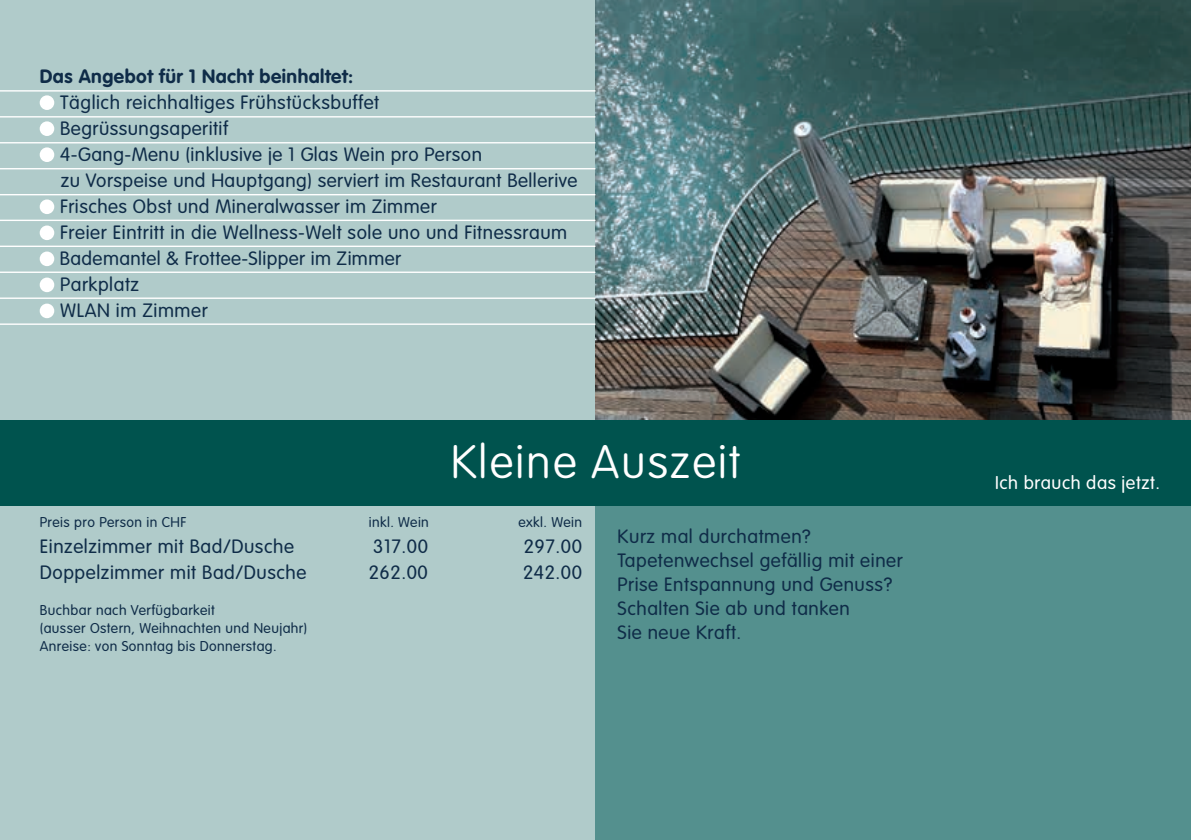
<style>
.page{position:relative;width:1191px;height:840px;background:#fff}
.page>*{position:absolute;margin:0;border:0;box-sizing:border-box;transform-origin:0 0}
.t1{font:100 46px "VAG Rounded";color:#fff}
.t2{font:300 19px/26px "VAG Rounded";letter-spacing:.03em;color:#0f2c48}
.t3{font:700 19px "VAG Rounded";letter-spacing:.025em;color:#0f2c48}
.t4{font:300 18.2px "VAG Rounded";letter-spacing:.03em;color:#fff}
.t5{font:300 14px/18px "VAG Rounded";letter-spacing:.03em;color:#0f2c48}
</style>
<div class="page">
<div style="left:0;top:0;width:596px;height:839px;background:#b0cbca"></div>
<img style="left:595px;top:0;width:596px;height:420px">
<div style="left:595px;top:505px;width:596px;height:334px;background:#54908e"></div>
<div style="left:40px;top:95px;width:14px;height:15px;background:#fff;border-radius:50%"></div>
<div style="left:40px;top:121px;width:14px;height:15px;background:#fff;border-radius:50%"></div>
<div style="left:40px;top:147px;width:14px;height:15px;background:#fff;border-radius:50%"></div>
<div style="left:40px;top:199px;width:14px;height:15px;background:#fff;border-radius:50%"></div>
<div style="left:40px;top:277px;width:14px;height:15px;background:#fff;border-radius:50%"></div>
<div style="left:40px;top:225px;width:14px;height:15px;background:#fff;border-radius:50%"></div>
<div style="left:40px;top:303px;width:14px;height:15px;background:#fff;border-radius:50%"></div>
<div style="left:40px;top:251px;width:14px;height:15px;background:#fff;border-radius:50%"></div>
<hr style="left:0;top:90px;width:595px;height:1px;background:#fff">
<hr style="left:0;top:116px;width:595px;height:1px;background:#fff">
<hr style="left:0;top:142px;width:595px;height:1px;background:#fff">
<hr style="left:0;top:168px;width:595px;height:1px;background:#fff">
<hr style="left:0;top:194px;width:595px;height:1px;background:#fff">
<hr style="left:0;top:219px;width:595px;height:2px;background:#fff">
<hr style="left:0;top:245px;width:595px;height:2px;background:#fff">
<hr style="left:0;top:271px;width:595px;height:2px;background:#fff">
<hr style="left:0;top:297px;width:595px;height:2px;background:#fff">
<hr style="left:0;top:323px;width:595px;height:2px;background:#fff">
<div style="left:0;top:420px;width:1191px;height:85px;background:#00534e"></div>
<p class="t3" style="left:40px;top:65px;width:315px">Das Angebot für 1 Nacht beinhaltet:</p>
<p class="t2" style="left:60px;top:89px;width:519px">Täglich reichhaltiges Frühstücksbuffet<br>Begrüssungsaperitif<br>4-Gang-Menu (inklusive je 1 Glas Wein pro Person<br>zu Vorspeise und Hauptgang) serviert im Restaurant Bellerive Frisches Obst und Mineralwasser im Zimmer<br>Freier Eintritt in die Wellness-Welt sole uno und Fitnessraum Bademantel &amp; Frottee-Slipper im Zimmer<br>Parkplatz<br>WLAN im Zimmer</p>
<h1 class="t1" style="left:451px;top:435px;width:291px">Kleine Auszeit</h1>
<p class="t5" style="left:40px;top:512px;width:148px">Preis pro Person in CHF</p>
<p class="t5" style="left:369px;top:512px;width:62px">inkl. Wein</p>
<p class="t5" style="left:518px;top:512px;width:65px">exkl. Wein</p>
<p class="t2" style="left:40px;top:533px;width:256px">Einzelzimmer mit Bad/Dusche</p>
<p class="t2" style="left:373px;top:533px;width:56px">317.00</p>
<p class="t2" style="left:523px;top:533px;width:60px">297.00</p>
<p class="t2" style="left:40px;top:559px;width:268px">Doppelzimmer mit Bad/Dusche</p>
<p class="t2" style="left:369px;top:559px;width:61px">262.00</p>
<p class="t2" style="left:523px;top:559px;width:61px">242.00</p>
<p class="t5" style="left:40px;top:600px;width:269px">Buchbar nach Verfügbarkeit<br>(ausser Ostern, Weihnachten und Neujahr)<br>Anreise: von Sonntag bis Donnerstag.</p>
<p class="t2" style="left:617px;top:523px;width:287px;line-height:24px">Kurz mal durchatmen?<br>Tapetenwechsel gefällig mit einer<br>Prise Entspannung und Genuss?<br>Schalten Sie ab und tanken<br>Sie neue Kraft.</p>
<p class="t4" style="left:995px;top:472px;width:166px">Ich brauch das jetzt.</p>
</div>
